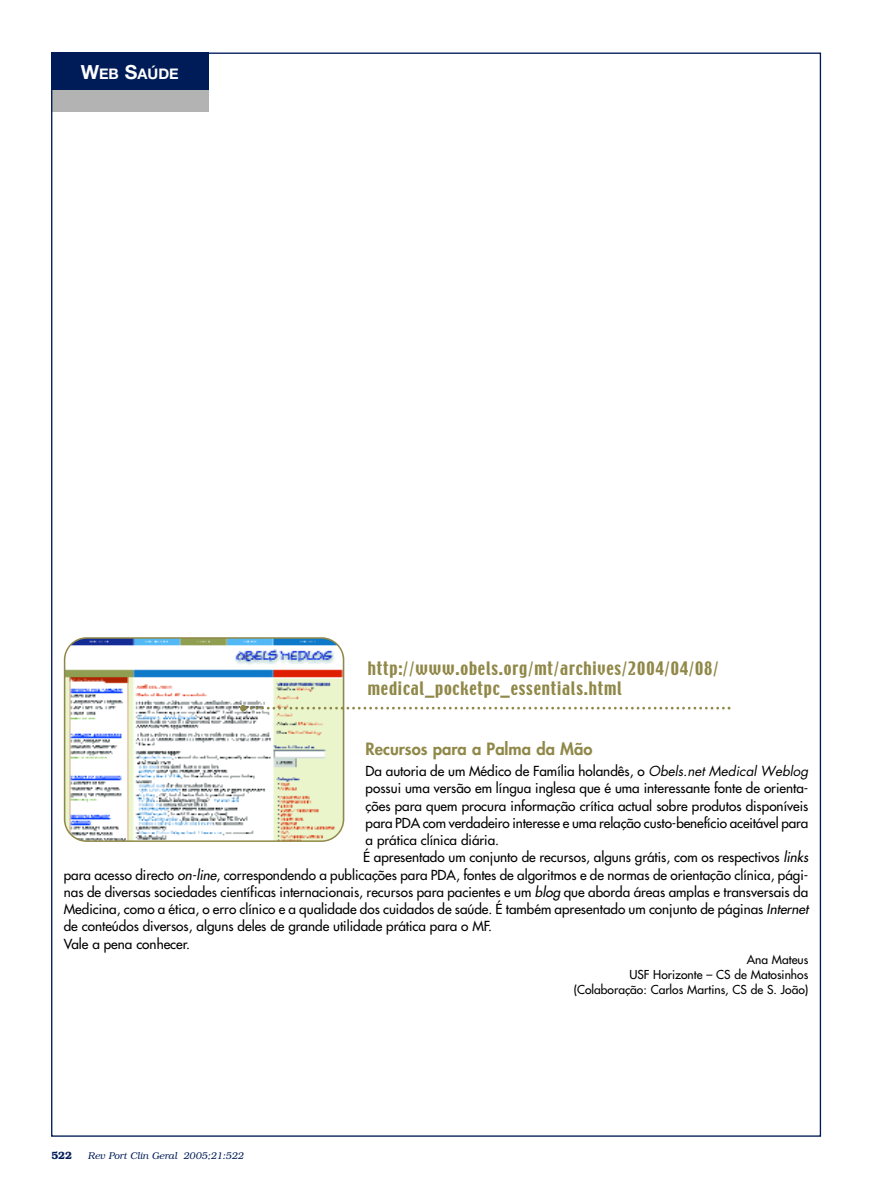
<style>
.page{position:relative;width:881px;height:1191px;background:#fff}
.page>*{position:absolute;margin:0;border:0;box-sizing:border-box;transform-origin:0 0}
.t1{font:16.5px/19.8px "Techno";letter-spacing:.05em;color:#908848}
.t2{font:800 16.5px "Futura";color:#908848}
.t3{font:700 14.7px "Helvetica Neue";color:#fff}
.t4{font:13.5px "Futura";color:#000}
.t5{font:12px/15px "Futura";color:#000;text-align:right}
.t6{font:600 10.5px "Bookman";color:#001c58}
.t7{font:italic 300 9.75px "Bookman";color:#001c58}
.s1{font-size:19.5px}
.s2{font-style:italic}
</style>
<div class="page">
<div style="left:51px;top:53px;width:157px;height:39px;background:#001c58"></div>
<div style="left:51px;top:91px;width:157px;height:21px;background:#b3b3b3"></div>
<svg style="left:64px;top:637px;width:280px;height:205px"></svg>
<svg style="left:240px;top:705px;width:490px;height:6px"></svg>
<p class="t3" style="left:81px;top:69px;width:99px"><span class="s1">W</span>EB <span class="s1">S</span>AÚDE</p>
<p class="t1" style="left:368px;top:660px;width:352px">http://www.obels.org/mt/archives/2004/04/08/ medical_pocketpc_essentials.html</p>
<p class="t2" style="left:365px;top:741px;width:228px">Recursos para a Palma da Mão</p>
<p class="t4" style="left:365px;top:764px;width:444px">Da autoria de um Médico de Família holandês, o <span class="s2">Obels.net Medical Weblog</span></p>
<p class="t4" style="left:365px;top:782px;width:444px">possui uma versão em língua inglesa que é uma interessante fonte de orienta-</p>
<p class="t4" style="left:365px;top:799px;width:444px">ções para quem procura informação crítica actual sobre produtos disponíveis</p>
<p class="t4" style="left:365px;top:816px;width:444px">para PDA com verdadeiro interesse e uma relação custo-benefício aceitável para</p>
<p class="t4" style="left:365px;top:833px;width:135px">a prática clínica diária.</p>
<p class="t4" style="left:363px;top:851px;width:446px">É apresentado um conjunto de recursos, alguns grátis, com os respectivos <span class="s2">links</span></p>
<p class="t4" style="left:64px;top:868px;width:746px">para acesso directo <span class="s2">on-line</span>, correspondendo a publicações para PDA, fontes de algoritmos e de normas de orientação clínica, pági-</p>
<p class="t4" style="left:64px;top:885px;width:746px">nas de diversas sociedades científicas internacionais, recursos para pacientes e um <span class="s2">blog</span> que aborda áreas amplas e transversais da</p>
<p class="t4" style="left:64px;top:902px;width:746px">Medicina, como a ética, o erro clínico e a qualidade dos cuidados de saúde. É também apresentado um conjunto de páginas <span class="s2">Internet</span></p>
<p class="t4" style="left:64px;top:920px;width:430px">de conteúdos diversos, alguns deles de grande utilidade prática para o MF.</p>
<p class="t4" style="left:64px;top:937px;width:128px">Vale a pena conhecer.</p>
<p class="t5" style="left:573px;top:952px;width:236px">Ana Mateus<br>USF Horizonte – CS de Matosinhos (Colaboração: Carlos Martins, CS de S. João)</p>
<p class="t6" style="left:51px;top:1151px;width:22px">522</p>
<p class="t7" style="left:88px;top:1152px;width:157px">Rev Port Clin Geral 2005;21:522</p>
</div>
